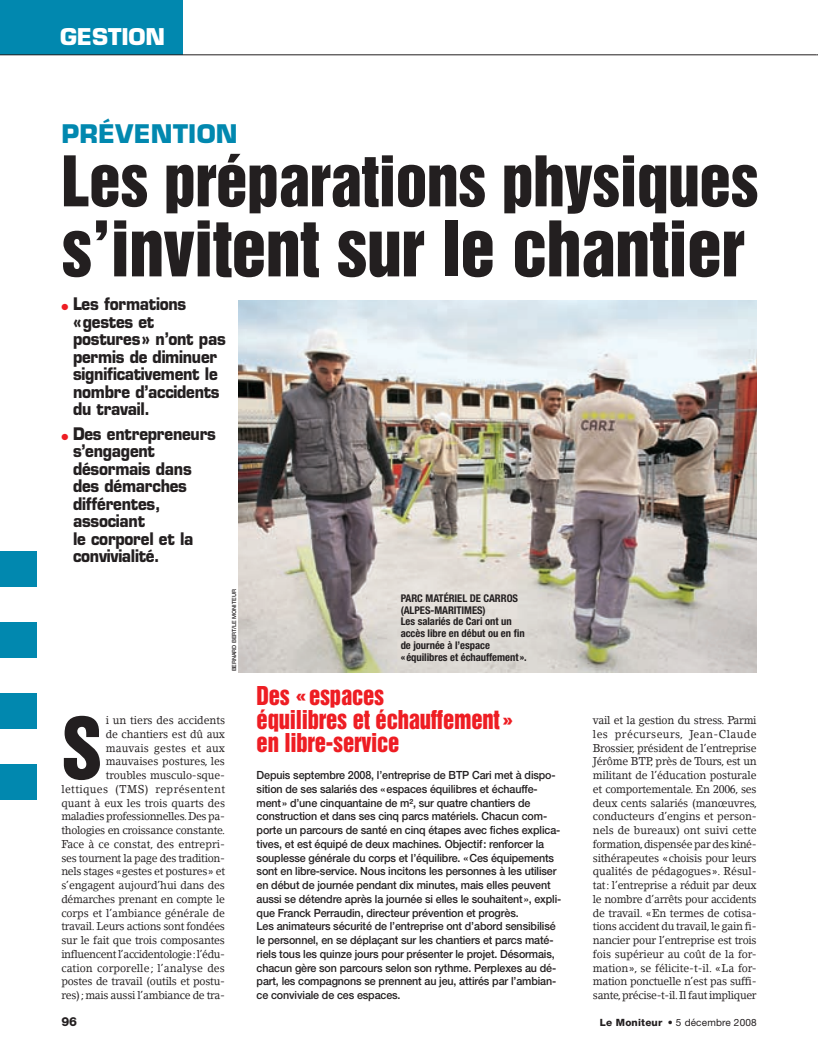
<style>
.page{position:relative;width:818px;height:1056px;background:#fff}
.page>*{position:absolute;margin:0;border:0;box-sizing:border-box;transform-origin:0 0}
.t1{font:77.88px "Helvetica Inserat";color:#231f20;scale:.95 1}
.t2{font:70px "Helvetica Inserat";letter-spacing:-.01em;color:#231f20}
.t3{font:63.75px "Helvetica Inserat";letter-spacing:-.01em;color:#231f20}
.t4{font:700 25px "Eurostile";letter-spacing:.015em;color:#0188af}
.t5{font:23.75px/23.8px "Helvetica Inserat";letter-spacing:-.01em;color:#ee1d23;scale:.95 1}
.t6{font:700 22.5px "Eurostile";letter-spacing:-.005em;color:#fff}
.t7{font:700 16.88px/17.5px "Eurostile";letter-spacing:-.015em;color:#231f20;scale:.9 1}
.t8{font:800 12.5px "Helvetica Neue";color:#231f20}
.t9{font:11.25px/13.8px "Lino Letter";letter-spacing:-.02em;color:#231f20;text-align:right;scale:.94 1}
.t10{font:500 11.25px/13.8px "Helvetica Neue";letter-spacing:-.01em;color:#231f20;scale:.95 1}
.t11{font:700 condensed 10.62px/11.9px "Helvetica Neue";letter-spacing:-.005em;color:#231f20}
.t12{font:10px "Helvetica Neue";letter-spacing:.015em;color:#231f20}
.t13{font:500 5.62px "Helvetica Neue";letter-spacing:-.015em;color:#231f20}
.s1{color:#ee1d23}
.s2{font-weight:800}
.s3{font-weight:700}
</style>
<div class="page">
<div style="left:0;top:0;width:183px;height:55px;background:#0188af"></div>
<div style="left:0;top:551px;width:37px;height:35px;background:#0188af"></div>
<div style="left:0;top:622px;width:37px;height:35px;background:#0188af"></div>
<div style="left:0;top:692px;width:37px;height:36px;background:#0188af"></div>
<div style="left:0;top:763px;width:37px;height:36px;background:#0188af"></div>
<img style="left:238px;top:300px;width:519px;height:372px">
<hr style="left:0;top:55px;width:816px;height:1px;background:#231f20">
<h3 class="t6" style="left:60px;top:28px;width:107px">GESTION</h3>
<h3 class="t4" style="left:61px;top:124px;width:178px">PRÉVENTION</h3>
<h3 class="t3" style="left:61px;top:155px;width:699px">Les préparations physiques</h3>
<h2 class="t2" style="left:61px;top:220px;width:685px">s’invitent sur le chantier</h2>
<h3 class="t7" style="left:73px;top:297px;width:171px;text-indent:-12px"><span class="s1">●</span> Les formations<br>« gestes et postures » n’ont pas permis de diminuer significativement le nombre d’accidents du travail.</h3>
<h3 class="t7" style="left:73px;top:426px;width:160px;text-indent:-12px"><span class="s1">●</span> Des entrepreneurs s’engagent désormais dans des démarches différentes, associant<br>le corporel et la convivialité.</h3>
<p class="t13" style="left:232px;top:671px;width:83px;rotate:-90deg">BERNARD BERT/LE MONITEUR</p>
<p class="t11" style="left:401px;top:592px;width:128px">PARC MATÉRIEL DE CARROS (ALPES-MARITIMES)<br>Les salariés de Cari ont un accès libre en début ou en fin de journée à l’espace<br>« équilibres et échauffement ».</p>
<h3 class="t5" style="left:257px;top:684px;width:272px">Des « espaces<br>équilibres et échauffement » en libre-service</h3>
<p class="t10" style="left:257px;top:769px;width:322px">Depuis septembre 2008, l’entreprise de BTP Cari met à dispo&shy;sition de ses salariés des « espaces équilibres et échauffe&shy;ment » d’une cinquantaine de m², sur quatre chantiers de construction et dans ses cinq parcs matériels. Chacun com&shy;porte un parcours de santé en cinq étapes avec fiches explica&shy;tives, et est équipé de deux machines. Objectif : renforcer la souplesse générale du corps et l’équilibre. « Ces équipements sont en libre-service. Nous incitons les personnes à les utiliser en début de journée pendant dix minutes, mais elles peuvent aussi se détendre après la journée si elles le souhaitent », expli&shy;que Franck Perraudin, directeur prévention et progrès.<br>Les animateurs sécurité de l’entreprise ont d’abord sensibilisé le personnel, en se déplaçant sur les chantiers et parcs maté&shy;riels tous les quinze jours pour présenter le projet. Désormais, chacun gère son parcours selon son rythme. Perplexes au dé&shy;part, les compagnons se prennent au jeu, attirés par l’ambian&shy;ce conviviale de ces espaces.</p>
<h1 class="t1" style="left:61px;top:716px;width:45px">S</h1>
<p class="t9" style="left:61px;top:714px;width:176px">i un tiers des accidents<br>de chantiers est dû aux mauvais gestes et aux mauvaises postures, les<br>troubles musculo-sque&shy;lettiques (TMS) représentent quant à eux les trois quarts des maladies professionnelles. Des pa&shy;thologies en croissance constante.<br>Face à ce constat, des entrepri&shy;ses tournent la page des tradition&shy;nels stages « gestes et postures » et s’engagent aujourd’hui dans des démarches prenant en compte le corps et l’ambiance générale de travail. Leurs actions sont fondées sur le fait que trois composantes influencent l’accidentologie : l’édu&shy;cation corporelle ; l’analyse des postes de travail (outils et postu&shy;res) ; mais aussi l’ambiance de tra-</p>
<p class="t9" style="left:593px;top:714px;width:176px;text-align:justify">vail et la gestion du stress. Parmi les précurseurs, Jean-Claude Brossier, président de l’entreprise Jérôme BTP, près de Tours, est un militant de l’éducation posturale et comportementale. En 2006, ses deux cents salariés (manœuvres, conducteurs d’engins et person&shy;nels de bureaux) ont suivi cette formation, dispensée par des kiné&shy;sithérapeutes « choisis pour leurs qualités de pédagogues ». Résul&shy;tat : l’entreprise a réduit par deux le nombre d’arrêts pour accidents de travail. « En termes de cotisa&shy;tions accident du travail, le gain fi&shy;nancier pour l’entreprise est trois fois supérieur au coût de la for&shy;mation », se félicite-t-il. « La for&shy;mation ponctuelle n’est pas suffi&shy;sante, précise-t-il. Il faut impliquer</p>
<p class="t8" style="left:61px;top:1017px;width:17px">96</p>
<p class="t12" style="left:600px;top:1018px;width:158px"><span class="s2">Le Moniteur</span> <span class="s3">•</span> 5 décembre 2008</p>
</div>
